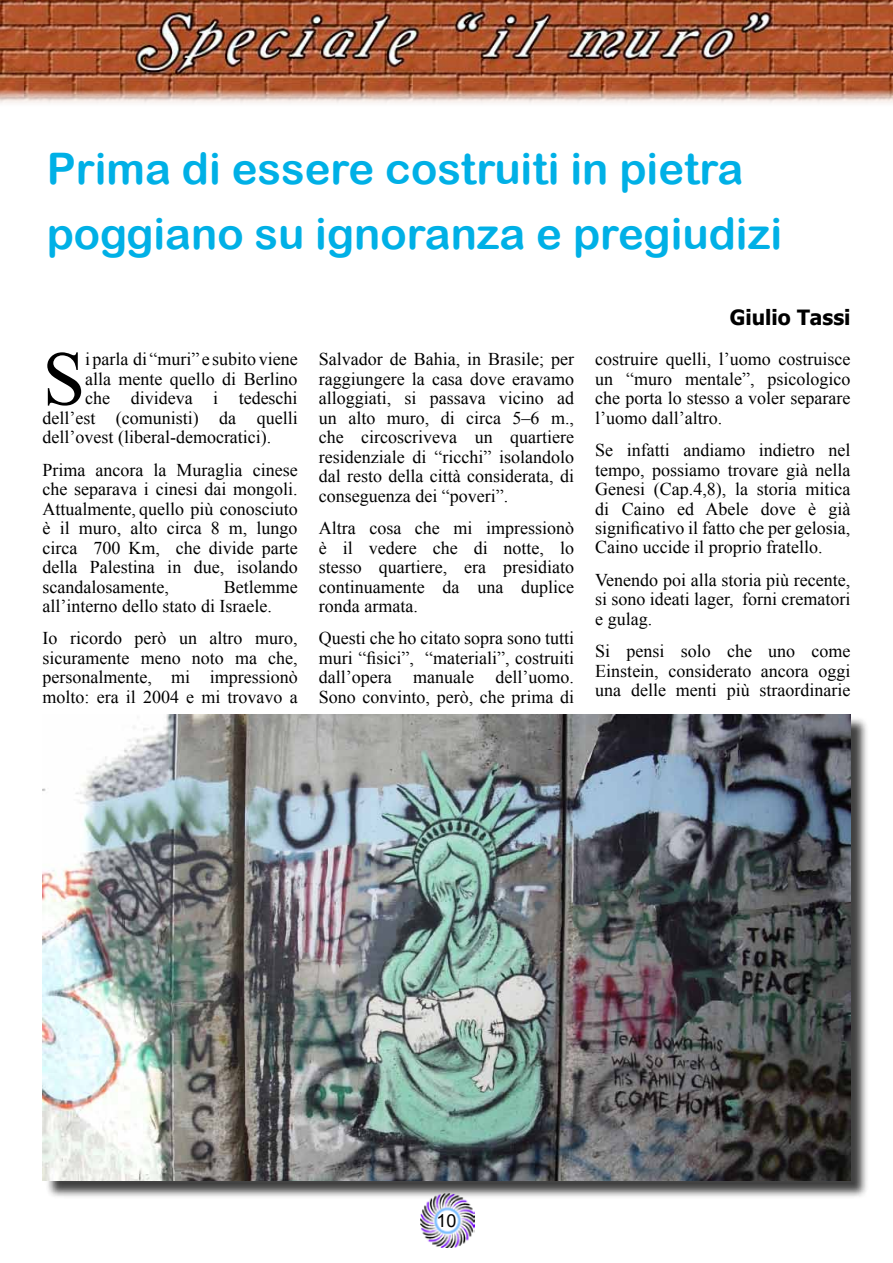
<style>
.page{position:relative;width:893px;height:1263px;background:#fff}
.page>*{position:absolute;margin:0;border:0;box-sizing:border-box;transform-origin:0 0}
.t1{font:76.95px "Times New Roman";color:#000}
.t2{font:43.5px/64.9px "Arial Rounded MT Bold";color:#00b0e6}
.t3{font:700 21px "Tahoma";color:#000}
.t4{font:18px/19.5px "Times New Roman";color:#000;text-align:justify}
.t5{font:18px "Arial";color:#000}
</style>
<div class="page">
<img style="left:420px;top:1199px;width:54px;height:48px">
<img style="left:0;top:0;width:893px;height:103px">
<div style="left:45px;top:717px;width:824px;height:482px;background:#000;opacity:.75"></div>
<img style="left:43px;top:714px;width:807px;height:466px">
<h2 class="t2" style="left:47px;top:135px;width:737px">Prima di essere costruiti in pietra poggiano su ignoranza e pregiudizi</h2>
<h1 class="t1" style="left:43px;top:327px;width:44px">S</h1>
<p class="t4" style="left:85px;top:349px;width:214px">i parla di “muri” e subito viene</p>
<p class="t4" style="left:85px;top:369px;width:214px">alla mente quello di Berlino</p>
<p class="t4" style="left:85px;top:388px;width:214px">che divideva i tedeschi</p>
<p class="t4" style="left:43px;top:408px;width:257px">dell’est (comunisti) da quelli</p>
<p class="t4" style="left:43px;top:427px;width:230px">dell’ovest (liberal-democratici).</p>
<p class="t4" style="left:43px;top:460px;width:257px">Prima ancora la Muraglia cinese che separava i cinesi dai mongoli.<br>Attualmente, quello più conosciuto è il muro, alto circa 8 m, lungo circa 700 Km, che divide parte della Palestina in due, isolando scandalosamente,</p>
<p class="t4" style="left:43px;top:577px;width:257px;text-indent:181px">Betlemme all’interno dello stato di Israele.</p>
<p class="t4" style="left:43px;top:628px;width:257px">Io ricordo però un altro muro, sicuramente meno noto ma che, personalmente, mi impressionò molto: era il 2004 e mi trovavo a</p>
<p class="t4" style="left:319px;top:349px;width:257px">Salvador de Bahia, in Brasile; per raggiungere la casa dove eravamo alloggiati, si passava vicino ad un alto muro, di circa 5–6 m., che circoscriveva un quartiere residenziale di “ricchi” isolandolo dal resto della città considerata, di conseguenza dei “poveri”.</p>
<p class="t4" style="left:319px;top:518px;width:257px">Altra cosa che mi impressionò è il vedere che di notte, lo stesso quartiere, era presidiato continuamente da una duplice ronda armata.</p>
<p class="t4" style="left:319px;top:628px;width:257px">Questi che ho citato sopra sono tutti muri “fisici”, “materiali”, costruiti dall’opera manuale dell’uomo.<br>Sono convinto, però, che prima di</p>
<p class="t3" style="left:730px;top:302px;width:122px">Giulio Tassi</p>
<p class="t4" style="left:595px;top:349px;width:257px">costruire quelli, l’uomo costruisce un “muro mentale”, psicologico che porta lo stesso a voler separare l’uomo dall’altro.</p>
<p class="t4" style="left:595px;top:440px;width:257px">Se infatti andiamo indietro nel tempo, possiamo trovare già nella Genesi (Cap.4,8), la storia mitica di Caino ed Abele dove è già significativo il fatto che per gelosia, Caino uccide il proprio fratello.</p>
<p class="t4" style="left:595px;top:570px;width:257px">Venendo poi alla storia più recente, si sono ideati lager, forni crematori e gulag.</p>
<p class="t4" style="left:595px;top:641px;width:257px">Si pensi solo che uno come Einstein, considerato ancora oggi una delle menti più straordinarie</p>
<p class="t5" style="left:436px;top:1209px;width:22px">10</p>
</div>
